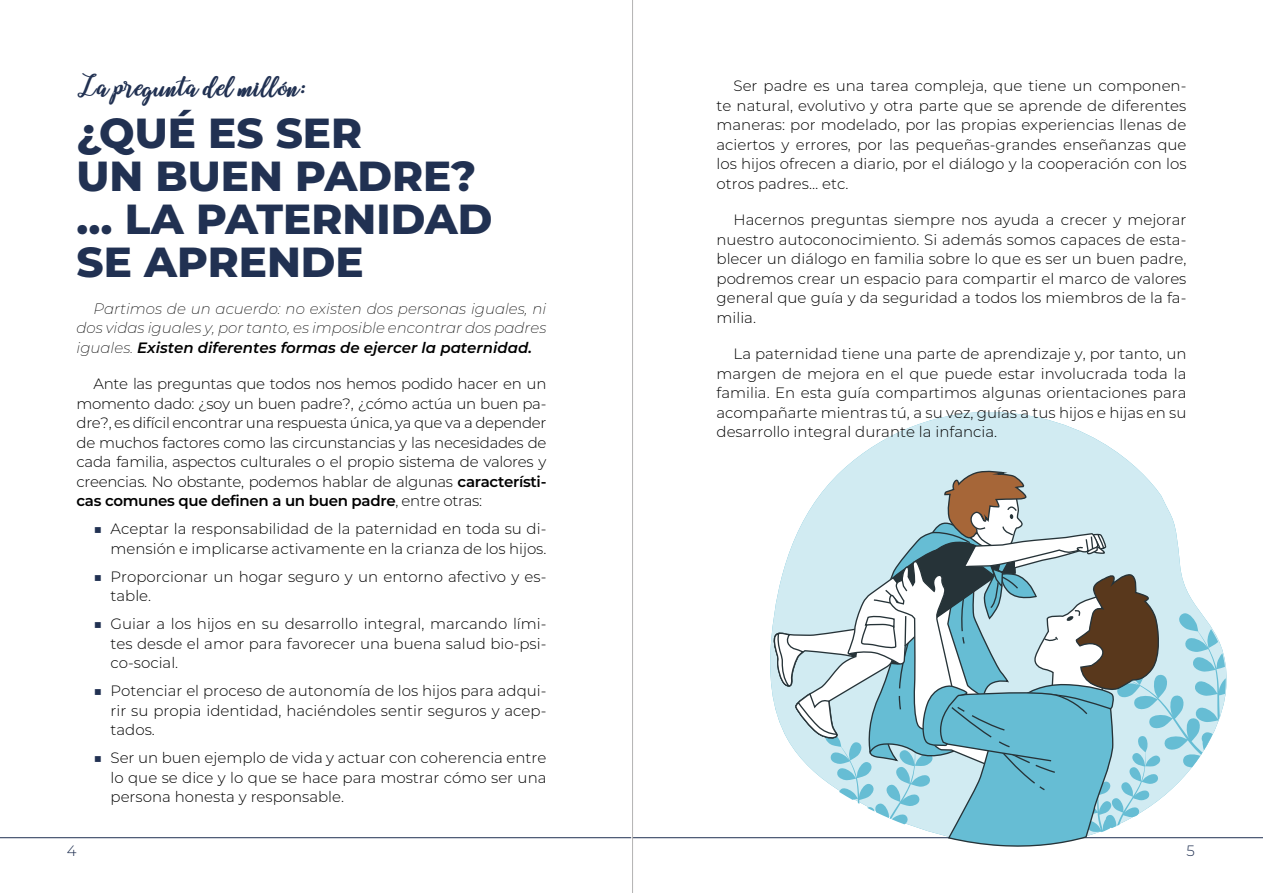
<style>
.page{position:relative;width:1263px;height:893px;background:#fff}
.page>*{position:absolute;margin:0;border:0;box-sizing:border-box;transform-origin:0 0}
.t1{font:800 42px/43px "Montserrat";color:#213152}
.t2{font:27px "Belindascript script";letter-spacing:.015em;color:#213152}
.t3{font:300 15px/19.5px "Montserrat";color:#000;text-align:justify}
.t4{font:italic 200 15px/19.5px "Montserrat";color:#000;text-align:justify}
.t5{font:300 15px "Montserrat";color:#213152}
.s1{font-weight:600}
.s2{color:#213152}
</style>
<div class="page">
<hr style="left:0;top:837px;width:631px;height:1px;background:#213152">
<hr style="left:632px;top:837px;width:631px;height:1px;background:#213152">
<hr style="left:632px;top:0;width:1px;height:893px;background:#b3b2b2">
<svg style="left:769px;top:412px;width:459px;height:427px"></svg>
<svg style="left:773px;top:468px;width:453px;height:379px"></svg>
<h2 class="t2" style="left:77px;top:67px;width:230px">La pregunta del millón:</h2>
<h1 class="t1" style="left:77px;top:110px;width:418px">¿QUÉ ES SER<br>UN BUEN PADRE? … LA PATERNIDAD<br>SE APRENDE</h1>
<p class="t4" style="left:77px;top:298px;width:471px;text-indent:17px">Partimos de un acuerdo: no existen dos personas iguales, ni dos vidas iguales y, por tanto, es imposible encontrar dos padres iguales. <span class="s1">Existen diferentes formas de ejercer la paternidad.</span></p>
<p class="t3" style="left:77px;top:374px;width:471px;text-indent:17px">Ante las preguntas que todos nos hemos podido hacer en un momento dado: ¿soy un buen padre?, ¿cómo actúa un buen pa&shy;dre?, es difícil encontrar una respuesta única, ya que va a depender de muchos factores como las circunstancias y las necesidades de cada familia, aspectos culturales o el propio sistema de valores y creencias. No obstante, podemos hablar de algunas <span class="s1">característi&shy;cas comunes que definen a un buen padre</span>, entre otras:</p>
<p class="t3" style="left:94px;top:519px;width:454px;text-align:right"><span class="s2">■</span> Aceptar la responsabilidad de la paternidad en toda su di&shy;mensión e implicarse activamente en la crianza de los hijos.</p>
<p class="t3" style="left:111px;top:566px;width:437px;text-indent:-17px"><span class="s2">■</span> Proporcionar un hogar seguro y un entorno afectivo y es&shy;table.</p>
<p class="t3" style="left:111px;top:614px;width:437px;text-indent:-17px"><span class="s2">■</span> Guiar a los hijos en su desarrollo integral, marcando lími&shy;tes desde el amor para favorecer una buena salud bio-psi&shy;co-social.</p>
<p class="t3" style="left:111px;top:681px;width:437px;text-indent:-17px"><span class="s2">■</span> Potenciar el proceso de autonomía de los hijos para adqui&shy;rir su propia identidad, haciéndoles sentir seguros y acep&shy;tados.</p>
<p class="t3" style="left:111px;top:748px;width:437px;text-indent:-17px"><span class="s2">■</span> Ser un buen ejemplo de vida y actuar con coherencia entre lo que se dice y lo que se hace para mostrar cómo ser una persona honesta y responsable.</p>
<p class="t3" style="left:716px;top:76px;width:471px;text-indent:17px">Ser padre es una tarea compleja, que tiene un componen&shy;te natural, evolutivo y otra parte que se aprende de diferentes maneras: por modelado, por las propias experiencias llenas de aciertos y errores, por las pequeñas-grandes enseñanzas que los hijos ofrecen a diario, por el diálogo y la cooperación con los otros padres… etc.</p>
<p class="t3" style="left:716px;top:210px;width:471px;text-indent:17px">Hacernos preguntas siempre nos ayuda a crecer y mejorar nuestro autoconocimiento. Si además somos capaces de esta&shy;blecer un diálogo en familia sobre lo que es ser un buen padre, podremos crear un espacio para compartir el marco de valores general que guía y da seguridad a todos los miembros de la fa&shy;milia.</p>
<p class="t3" style="left:716px;top:344px;width:471px;text-indent:17px">La paternidad tiene una parte de aprendizaje y, por tanto, un margen de mejora en el que puede estar involucrada toda la familia. En esta guía compartimos algunas orientaciones para acompañarte mientras tú, a su vez, guías a tus hijos e hijas en su desarrollo integral durante la infancia.</p>
<p class="t5" style="left:67px;top:841px;width:11px">4</p>
<p class="t5" style="left:1186px;top:841px;width:10px">5</p>
</div>
